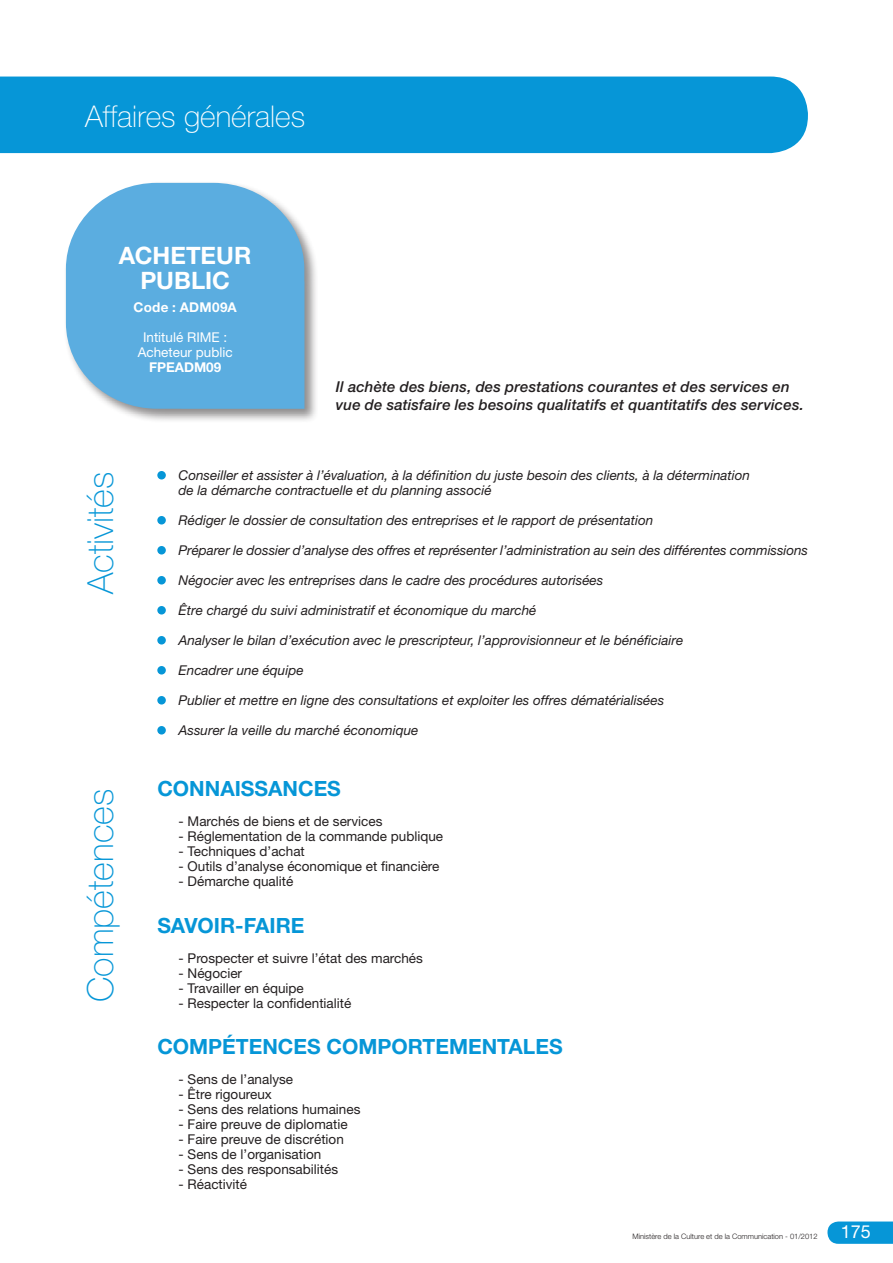
<style>
.page{position:relative;width:893px;height:1263px;background:#fff}
.page>*{position:absolute;margin:0;border:0;box-sizing:border-box;transform-origin:0 0}
.t1{font:100 36px "Helvetica Neue";color:#0696d7}
.t2{font:100 30px "Helvetica Neue";color:#fff}
.t3{font:700 24px/25.5px "Helvetica Neue";color:#fff;text-align:center}
._02-Texte_courant{font:700 21px "Helvetica Neue";color:#0696d7}
.t4{font:18px "Helvetica Neue";color:#fff}
._01_Définition_de_po{font:italic 500 15px/18px "Helvetica Neue";letter-spacing:.01em;color:#231f20}
._02-Texte_courant-2{font:italic 13.5px/15px "Helvetica Neue";color:#231f20}
._02-Texte_courant-3{font:13.5px "Helvetica Neue";color:#231f20}
.t5{font:13.5px "Helvetica Neue";color:#fff}
.t6{font:700 13.5px "Helvetica Neue";color:#fff}
.t7{font:300 7.5px "Helvetica Neue";color:#231f20}
</style>
<div class="page">
<div style="left:0;top:77px;width:808px;height:76px;background:#0696d7"></div>
<div style="left:64px;top:181px;width:255px;height:242px;background:#231f20;opacity:.5"></div>
<svg style="left:66px;top:183px;width:238px;height:226px;background:#69b3e2"></svg>
<svg style="left:827px;top:1221px;width:66px;height:23px;background:#179dd9"></svg>
<div style="left:157px;top:471px;width:9px;height:8px;background:#0696d7;border-radius:50%"></div>
<div style="left:157px;top:516px;width:9px;height:8px;background:#0696d7;border-radius:50%"></div>
<div style="left:157px;top:546px;width:9px;height:8px;background:#0696d7;border-radius:50%"></div>
<div style="left:157px;top:576px;width:9px;height:8px;background:#0696d7;border-radius:50%"></div>
<div style="left:157px;top:606px;width:9px;height:8px;background:#0696d7;border-radius:50%"></div>
<div style="left:157px;top:636px;width:9px;height:8px;background:#0696d7;border-radius:50%"></div>
<div style="left:157px;top:666px;width:9px;height:8px;background:#0696d7;border-radius:50%"></div>
<div style="left:157px;top:696px;width:9px;height:8px;background:#0696d7;border-radius:50%"></div>
<div style="left:157px;top:726px;width:9px;height:8px;background:#0696d7;border-radius:50%"></div>
<h2 class="t2" style="left:85px;top:99px;width:222px">Affaires générales</h2>
<p class="t3" style="left:119px;top:242px;width:134px">ACHETEUR<br>PUBLIC</p>
<p class="t6" style="left:134px;top:298px;width:105px">Code : ADM09A</p>
<p class="t5" style="left:143px;top:329px;width:86px">Intitulé RIME :</p>
<p class="t5" style="left:138px;top:344px;width:96px">Acheteur public</p>
<p class="t6" style="left:149px;top:358px;width:74px">FPEADM09</p>
<p class="_01_Définition_de_po" style="left:336px;top:378px;width:469px">Il achète des biens, des prestations courantes et des services en vue de satisfaire les besoins qualitatifs et quantitatifs des services.</p>
<p class="t1" style="left:80px;top:594px;width:124px;rotate:-90deg">Activités</p>
<p class="_02-Texte_courant-2" style="left:179px;top:467px;width:573px">Conseiller et assister à l’évaluation, à la définition du juste besoin des clients, à la détermination de la démarche contractuelle et du planning associé</p>
<p class="_02-Texte_courant-2" style="left:179px;top:512px;width:476px">Rédiger le dossier de consultation des entreprises et le rapport de présentation</p>
<p class="_02-Texte_courant-2" style="left:179px;top:542px;width:631px">Préparer le dossier d’analyse des offres et représenter l’administration au sein des différentes commissions</p>
<p class="_02-Texte_courant-2" style="left:179px;top:572px;width:426px">Négocier avec les entreprises dans le cadre des procédures autorisées</p>
<p class="_02-Texte_courant-2" style="left:179px;top:602px;width:359px">Être chargé du suivi administratif et économique du marché</p>
<p class="_02-Texte_courant-2" style="left:179px;top:632px;width:506px">Analyser le bilan d’exécution avec le prescripteur, l’approvisionneur et le bénéficiaire</p>
<p class="_02-Texte_courant-2" style="left:179px;top:662px;width:127px">Encadrer une équipe</p>
<p class="_02-Texte_courant-2" style="left:179px;top:692px;width:487px">Publier et mettre en ligne des consultations et exploiter les offres dématérialisées</p>
<p class="_02-Texte_courant-2" style="left:179px;top:722px;width:241px">Assurer la veille du marché économique</p>
<p class="t1" style="left:80px;top:1002px;width:215px;rotate:-90deg">Compétences</p>
<p class="_02-Texte_courant" style="left:157px;top:775px;width:185px">CONNAISSANCES</p>
<p class="_02-Texte_courant-3" style="left:179px;top:813px;width:205px">- Marchés de biens et de services</p>
<p class="_02-Texte_courant-3" style="left:179px;top:828px;width:266px">- Réglementation de la commande publique</p>
<p class="_02-Texte_courant-3" style="left:179px;top:843px;width:128px">- Techniques d’achat</p>
<p class="_02-Texte_courant-3" style="left:179px;top:858px;width:262px">- Outils d’analyse économique et financière</p>
<p class="_02-Texte_courant-3" style="left:179px;top:873px;width:116px">- Démarche qualité</p>
<p class="_02-Texte_courant" style="left:157px;top:912px;width:149px">SAVOIR-FAIRE</p>
<p class="_02-Texte_courant-3" style="left:179px;top:950px;width:246px">- Prospecter et suivre l’état des marchés</p>
<p class="_02-Texte_courant-3" style="left:179px;top:965px;width:65px">- Négocier</p>
<p class="_02-Texte_courant-3" style="left:179px;top:980px;width:127px">- Travailler en équipe</p>
<p class="_02-Texte_courant-3" style="left:179px;top:995px;width:174px">- Respecter la confidentialité</p>
<p class="_02-Texte_courant" style="left:157px;top:1033px;width:407px">COMPÉTENCES COMPORTEMENTALES</p>
<p class="_02-Texte_courant-3" style="left:179px;top:1071px;width:116px">- Sens de l’analyse</p>
<p class="_02-Texte_courant-3" style="left:179px;top:1086px;width:95px">- Être rigoureux</p>
<p class="_02-Texte_courant-3" style="left:179px;top:1101px;width:183px">- Sens des relations humaines</p>
<p class="_02-Texte_courant-3" style="left:179px;top:1116px;width:171px">- Faire preuve de diplomatie</p>
<p class="_02-Texte_courant-3" style="left:179px;top:1131px;width:167px">- Faire preuve de discrétion</p>
<p class="_02-Texte_courant-3" style="left:179px;top:1146px;width:144px">- Sens de l’organisation</p>
<p class="_02-Texte_courant-3" style="left:179px;top:1161px;width:161px">- Sens des responsabilités</p>
<p class="_02-Texte_courant-3" style="left:179px;top:1176px;width:70px">- Réactivité</p>
<p class="t7" style="left:632px;top:1231px;width:187px">Ministère de la Culture et de la Communication - 01/2012</p>
<h3 class="t4" style="left:841px;top:1221px;width:32px">175</h3>
</div>
